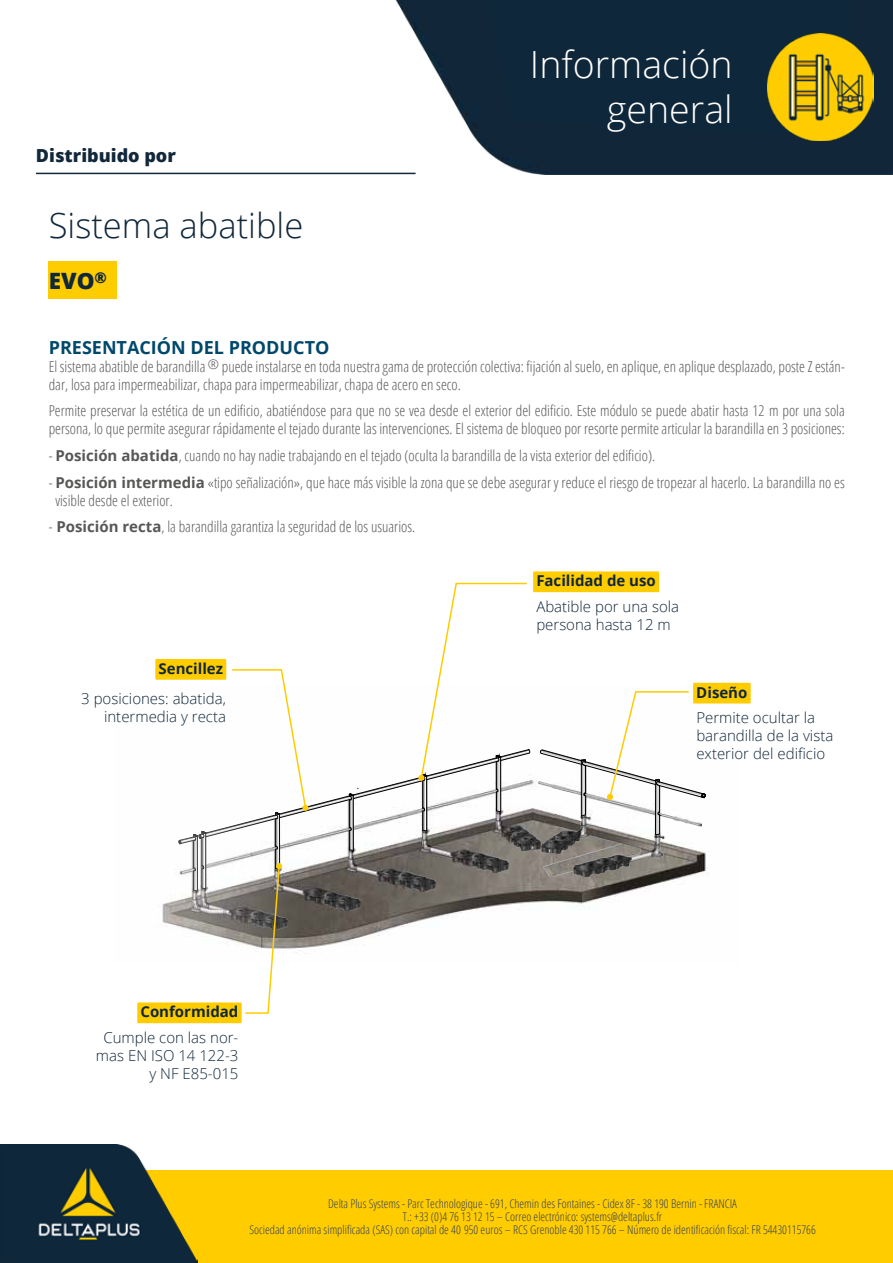
<style>
.page{position:relative;width:893px;height:1263px;background:#fff}
.page>*{position:absolute;margin:0;border:0;box-sizing:border-box;transform-origin:0 0}
.t1{font:300 37.5px/45px "Open Sans";color:#fff;text-align:right}
.t2{font:300 34.5px "Open Sans";color:#11273a}
.t3{font:800 22.5px "Open Sans";color:#11273a}
.t4{font:700 18px "Open Sans";color:#00486b}
.t5{font:800 18px "Open Sans";color:#11273a}
.t6{font:300 condensed 15px/18px "Open Sans";color:#575756}
.t7{font:300 15px/18px "Open Sans";color:#11273a}
.t8{font:700 15px "Open Sans";color:#11273a}
.t9{font:300 condensed 12px/13px "Open Sans";color:#354054;text-align:center}
.s1{font-weight:700;font-stretch:normal}
</style>
<div class="page">
<div style="left:0;top:1170px;width:893px;height:93px;background:#fc0"></div>
<img style="left:296px;top:0;width:597px;height:174px">
<svg style="left:423px;top:0;width:64px;height:137px;fill:#112639"></svg>
<hr style="left:36px;top:173px;width:380px;height:1px;background:#11273a">
<img style="left:0;top:1145px;width:198px;height:118px">
<div style="left:487px;top:0;width:365px;height:137px;background:#0f273a"></div>
<img style="left:767px;top:34px;width:107px;height:106px">
<img style="left:162px;top:703px;width:578px;height:223px">
<img style="left:544px;top:872px;width:113px;height:4px">
<img style="left:530px;top:758px;width:171px;height:114px">
<img style="left:541px;top:835px;width:32px;height:19px">
<img style="left:551px;top:838px;width:64px;height:38px">
<img style="left:530px;top:830px;width:11px;height:20px">
<div style="left:49px;top:261px;width:68px;height:38px;background:#fc0"></div>
<div style="left:693px;top:683px;width:57px;height:19px;background:#fc0"></div>
<div style="left:693px;top:684px;width:57px;height:19px;background:#fc0"></div>
<svg style="left:540px;top:690px;width:165px;height:145px"></svg>
<svg style="left:178px;top:582px;width:352px;height:432px"></svg>
<div style="left:137px;top:1002px;width:104px;height:20px;background:#fc0"></div>
<div style="left:137px;top:1004px;width:104px;height:19px;background:#fc0"></div>
<div style="left:156px;top:659px;width:70px;height:19px;background:#fc0"></div>
<div style="left:156px;top:660px;width:70px;height:20px;background:#fc0"></div>
<div style="left:533px;top:571px;width:126px;height:20px;background:#fc0"></div>
<div style="left:533px;top:573px;width:126px;height:19px;background:#fc0"></div>
<p class="t5" style="left:36px;top:142px;width:141px">Distribuido por</p>
<h2 class="t2" style="left:49px;top:202px;width:256px">Sistema abatible</h2>
<h3 class="t3" style="left:49px;top:263px;width:60px">EVO<sup>®</sup></h3>
<h1 class="t1" style="left:530px;top:41px;width:204px">Información general</h1>
<p class="t4" style="left:49px;top:335px;width:282px">PRESENTACIÓN DEL PRODUCTO</p>
<p class="t6" style="left:49px;top:357px;width:797px">El sistema abatible de barandilla <sup>®</sup> puede instalarse en toda nuestra gama de protección colectiva: fijación al suelo, en aplique, en aplique desplazado, poste Z están&shy;dar, losa para impermeabilizar, chapa para impermeabilizar, chapa de acero en seco.</p>
<p class="t6" style="left:49px;top:402px;width:797px">Permite preservar la estética de un edificio, abatiéndose para que no se vea desde el exterior del edificio. Este módulo se puede abatir hasta 12 m por una sola persona, lo que permite asegurar rápidamente el tejado durante las intervenciones. El sistema de bloqueo por resorte permite articular la barandilla en 3 posiciones:</p>
<p class="t6" style="left:49px;top:446px;width:608px">- <span class="s1">Posición abatida</span>, cuando no hay nadie trabajando en el tejado (oculta la barandilla de la vista exterior del edificio).</p>
<p class="t6" style="left:55px;top:473px;width:791px;text-indent:-7px">- <span class="s1">Posición intermedia</span> «tipo señalización», que hace más visible la zona que se debe asegurar y reduce el riesgo de tropezar al hacerlo. La barandilla no es visible desde el exterior.</p>
<p class="t6" style="left:49px;top:517px;width:368px">- <span class="s1">Posición recta</span>, la barandilla garantiza la seguridad de los usuarios.</p>
<p class="t8" style="left:159px;top:658px;width:66px">Sencillez</p>
<p class="t7" style="left:81px;top:689px;width:146px;text-align:right">3 posiciones: abatida, intermedia y recta</p>
<p class="t8" style="left:536px;top:570px;width:121px">Facilidad de uso</p>
<p class="t7" style="left:536px;top:597px;width:144px">Abatible por una sola persona hasta 12 m</p>
<p class="t8" style="left:696px;top:681px;width:53px">Diseño</p>
<p class="t7" style="left:696px;top:708px;width:138px">Permite ocultar la barandilla de la vista exterior del edificio</p>
<p class="t8" style="left:140px;top:1001px;width:99px">Conformidad</p>
<p class="t7" style="left:96px;top:1028px;width:144px;text-align:right">Cumple con las nor&shy;mas EN ISO 14 122-3 y NF E85-015</p>
<p class="t9" style="left:249px;top:1197px;width:568px">Delta Plus Systems - Parc Technologique - 691, Chemin des Fontaines - Cidex 8F - 38 190 Bernin - FRANCIA<br>T.: +33 (0)4 76 13 12 15 – Correo electrónico: systems@deltaplus.fr<br>Sociedad anónima simplificada (SAS) con capital de 40 950 euros – RCS Grenoble 430 115 766 – Número de identificación fiscal: FR 54430115766</p>
</div>
